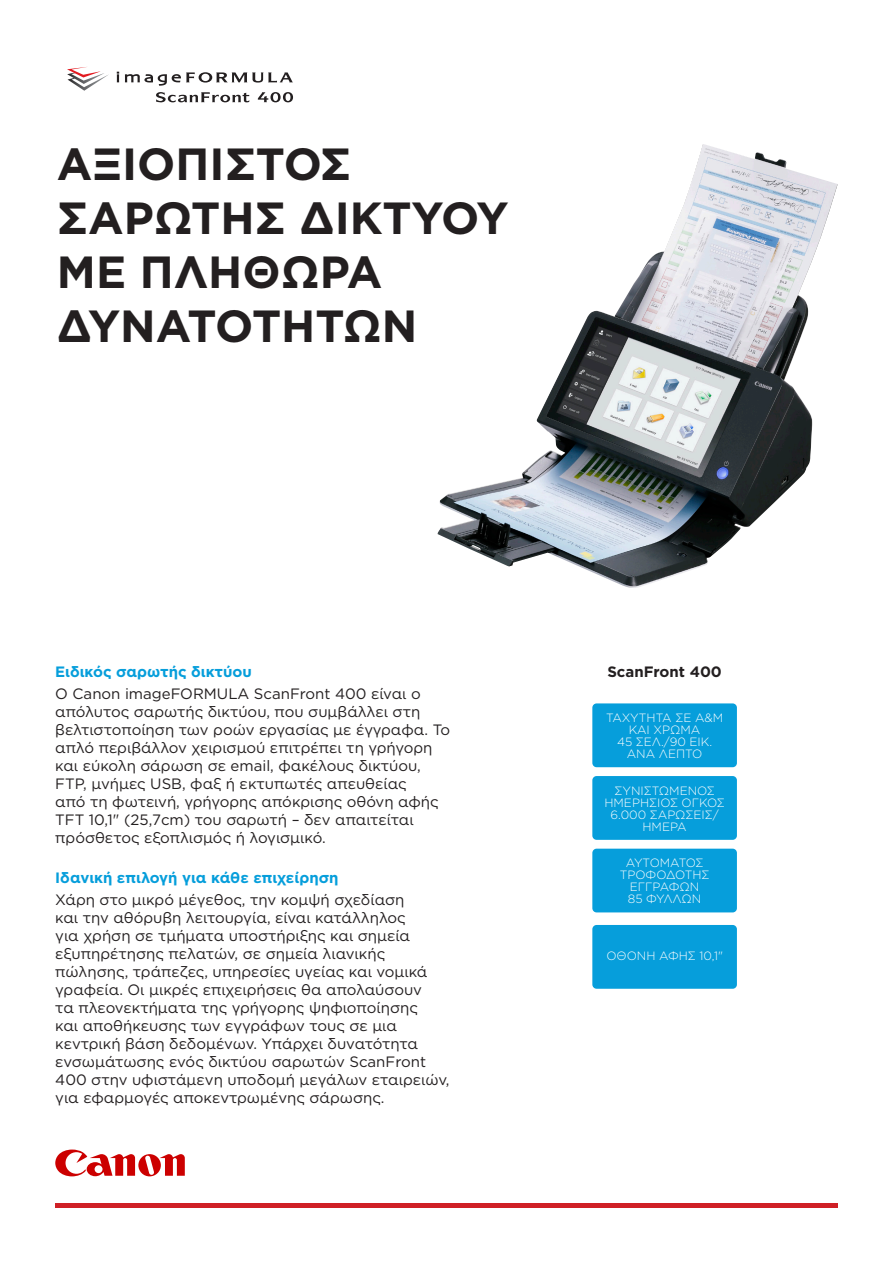
<style>
.page{position:relative;width:893px;height:1263px;background:#fff}
.page>*{position:absolute;margin:0;border:0;box-sizing:border-box;transform-origin:0 0}
.COVER_HEADER_SMALL{font:700 45px/54px "Gotham";color:#231f20}
.SUBHEAD{font:15px/18px "Gotham";color:#231f20}
.SUBHEAD-2{font:700 15px "Gotham";color:#069edb}
.COVER_HEADER_SMALL-2{font:700 15px "Gotham";color:#231f20}
.COVER_HEADER_SMALL-3{font:300 12px/12px "Gotham";color:#fff;text-align:center}
.BODY{font:300 12px "Gotham";color:#fff}
</style>
<div class="page">
<div style="left:55px;top:1203px;width:783px;height:5px;background:#cf2026"></div>
<svg style="left:55px;top:1149px;width:130px;height:27px"></svg>
<img style="left:437px;top:172px;width:392px;height:416px">
<div style="left:592px;top:703px;width:145px;height:64px;background:#069edb;border-radius:4px"></div>
<div style="left:592px;top:776px;width:145px;height:64px;background:#069edb;border-radius:4px"></div>
<div style="left:592px;top:849px;width:145px;height:63px;background:#069edb;border-radius:4px"></div>
<div style="left:592px;top:925px;width:145px;height:64px;background:#069edb;border-radius:4px"></div>
<svg style="left:67px;top:72px;width:42px;height:19px"></svg>
<svg style="left:117px;top:72px;width:2px;height:10px"></svg>
<svg style="left:125px;top:72px;width:168px;height:14px"></svg>
<svg style="left:156px;top:92px;width:93px;height:10px"></svg>
<svg style="left:258px;top:92px;width:35px;height:10px"></svg>
<p class="COVER_HEADER_SMALL" style="left:57px;top:137px;width:418px">ΑΞΙΌΠΙΣΤΟΣ<br>ΣΑΡΩΤΉΣ ΔΙΚΤΎΟΥ<br>ΜΕ ΠΛΗΘΏΡΑ<br>ΔΥΝΑΤΟΤΉΤΩΝ</p>
<p class="SUBHEAD-2" style="left:55px;top:662px;width:198px">Ειδικός σαρωτής δικτύου</p>
<p class="SUBHEAD" style="left:55px;top:685px;width:396px">Ο Canon imageFORMULA ScanFront 400 είναι ο απόλυτος σαρωτής δικτύου, που συμβάλλει στη βελτιστοποίηση των ροών εργασίας με έγγραφα. Το απλό περιβάλλον χειρισμού επιτρέπει τη γρήγορη και εύκολη σάρωση σε email, φακέλους δικτύου, FTP, μνήμες USB, φαξ ή εκτυπωτές απευθείας<br>από τη φωτεινή, γρήγορης απόκρισης οθόνη αφής TFT 10,1" (25,7cm) του σαρωτή – δεν απαιτείται πρόσθετος εξοπλισμός ή λογισμικό.</p>
<p class="SUBHEAD-2" style="left:55px;top:867px;width:285px">Ιδανική επιλογή για κάθε επιχείρηση</p>
<p class="SUBHEAD" style="left:55px;top:890px;width:396px">Χάρη στο μικρό μέγεθος, την κομψή σχεδίαση<br>και την αθόρυβη λειτουργία, είναι κατάλληλος<br>για χρήση σε τμήματα υποστήριξης και σημεία εξυπηρέτησης πελατών, σε σημεία λιανικής πώλησης, τράπεζες, υπηρεσίες υγείας και νομικά γραφεία. Οι μικρές επιχειρήσεις θα απολαύσουν<br>τα πλεονεκτήματα της γρήγορης ψηφιοποίησης<br>και αποθήκευσης των εγγράφων τους σε μια κεντρική βάση δεδομένων. Υπάρχει δυνατότητα ενσωμάτωσης ενός δικτύου σαρωτών ScanFront 400 στην υφιστάμενη υποδομή μεγάλων εταιρειών, για εφαρμογές αποκεντρωμένης σάρωσης.</p>
<p class="COVER_HEADER_SMALL-2" style="left:607px;top:662px;width:116px">ScanFront 400</p>
<p class="COVER_HEADER_SMALL-3" style="left:606px;top:712px;width:119px">ΤΑΧΥΤΗΤΑ ΣΕ Α&amp;Μ<br>ΚΑΙ ΧΡΩΜΑ<br>45 ΣΕΛ./90 ΕΙΚ.<br>ΑΝΆ ΛΕΠΤΌ</p>
<p class="COVER_HEADER_SMALL-3" style="left:604px;top:784px;width:122px">ΣΥΝΙΣΤΩΜΕΝΟΣ<br>ΗΜΕΡΗΣΙΟΣ ΟΓΚΟΣ<br>6.000 ΣΑΡΏΣΕΙΣ/<br>ΗΜΈΡΑ</p>
<p class="COVER_HEADER_SMALL-3" style="left:620px;top:857px;width:91px">ΑΥΤΟ ΜΑΤΟΣ<br>ΤΡΟΦΟΔΟΤΗΣ<br>ΕΓΓΡΑΦΩΝ<br>85 ΦΎΛΛΩΝ</p>
<p class="BODY" style="left:606px;top:948px;width:118px">ΟΘΌΝΗ ΑΦΉΣ 10,1"</p>
</div>
